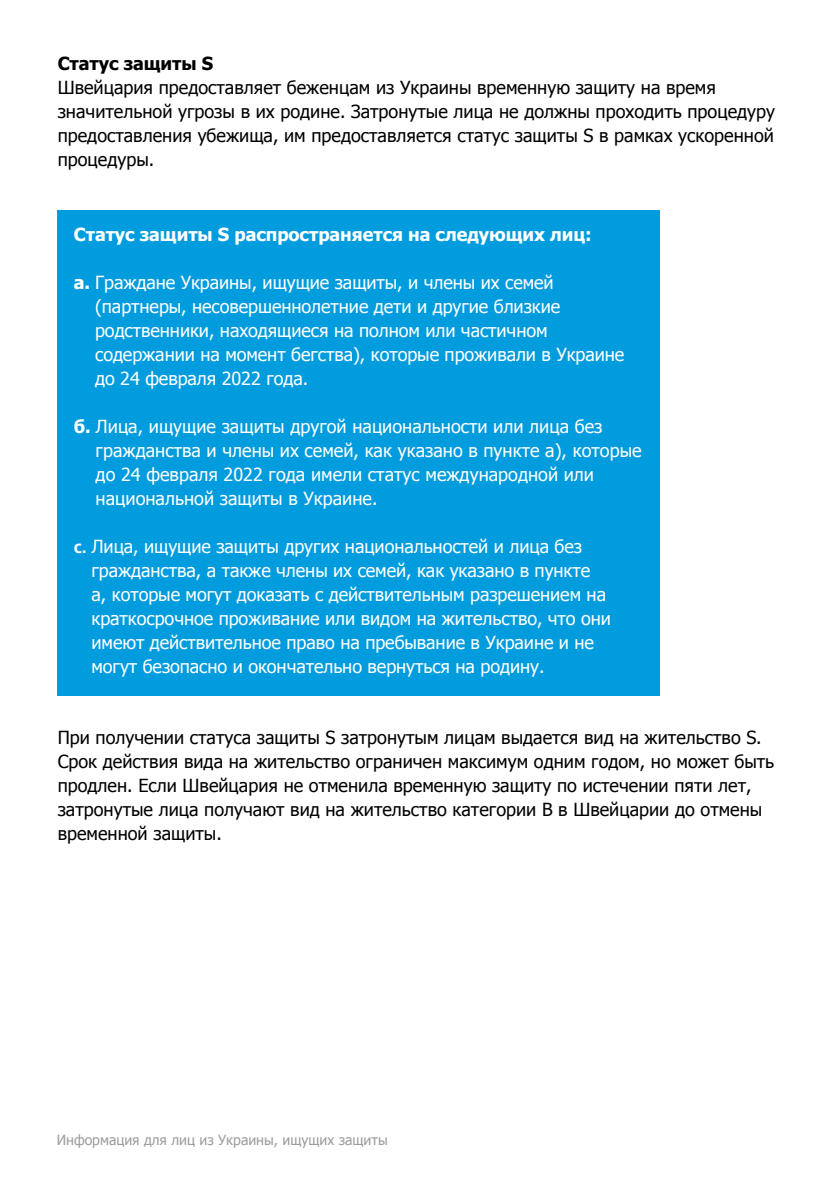
<style>
.page{position:relative;width:840px;height:1191px;background:#fff}
.page>*{position:absolute;margin:0;border:0;box-sizing:border-box;transform-origin:0 0}
.t1{font:18px/24px "Tahoma";letter-spacing:-.005em;color:#fff}
.t2{font:18px/24px "Tahoma";color:#000}
.t3{font:700 18px "Tahoma";letter-spacing:-.005em;color:#fff}
.t4{font:700 18px "Tahoma";letter-spacing:-.005em;color:#000}
.t5{font:14px "Tahoma";color:#9d9d9c}
.s1{font-weight:700}
.s2{font-family:"Frutiger LT Std";font-weight:700}
</style>
<div class="page">
<div style="left:57px;top:210px;width:602px;height:486px;background:#009cde"></div>
<p class="t4" style="left:58px;top:51px;width:157px">Статус защиты S</p>
<p class="t2" style="left:58px;top:75px;width:718px">Швейцария предоставляет беженцам из Украины временную защиту на время значительной угрозы в их родине. Затронутые лица не должны проходить процедуру предоставления убежища, им предоставляется статус защиты S в рамках ускоренной процедуры.</p>
<p class="t3" style="left:74px;top:222px;width:519px">Статус защиты S распространяется на следующих лиц:</p>
<p class="t1" style="left:95px;top:269px;width:530px;text-indent:-21px"><span class="s1">a.</span> Граждане Украины, ищущие защиты, и члены их семей (партнеры, несовершеннолетние дети и другие близкие родственники, находящиеся на полном или частичном содержании на момент бегства), которые проживали в Украине до 24 февраля 2022 года.</p>
<p class="t1" style="left:96px;top:413px;width:547px;text-indent:-22px"><span class="s1">б.</span> Лица, ищущие защиты другой национальности или лица без гражданства и члены их семей, как указано в пункте а), которые до 24 февраля 2022 года имели статус международной или национальной защиты в Украине.</p>
<p class="t1" style="left:91px;top:533px;width:521px;text-indent:-18px"><span class="s2">c.</span> Лица, ищущие защиты других национальностей и лица без гражданства, а также члены их семей, как указано в пункте<br>а, которые могут доказать с действительным разрешением на краткосрочное проживание или видом на жительство, что они имеют действительное право на пребывание в Украине и не могут безопасно и окончательно вернуться на родину.</p>
<p class="t2" style="left:58px;top:724px;width:717px">При получении статуса защиты S затронутым лицам выдается вид на жительство S.<br>Срок действия вида на жительство ограничен максимум одним годом, но может быть продлен. Если Швейцария не отменила временную защиту по истечении пяти лет, затронутые лица получают вид на жительство категории B в Швейцарии до отмены временной защиты.</p>
<p class="t5" style="left:57px;top:1130px;width:332px">Информация для лиц из Украины, ищущих защиты</p>
</div>
